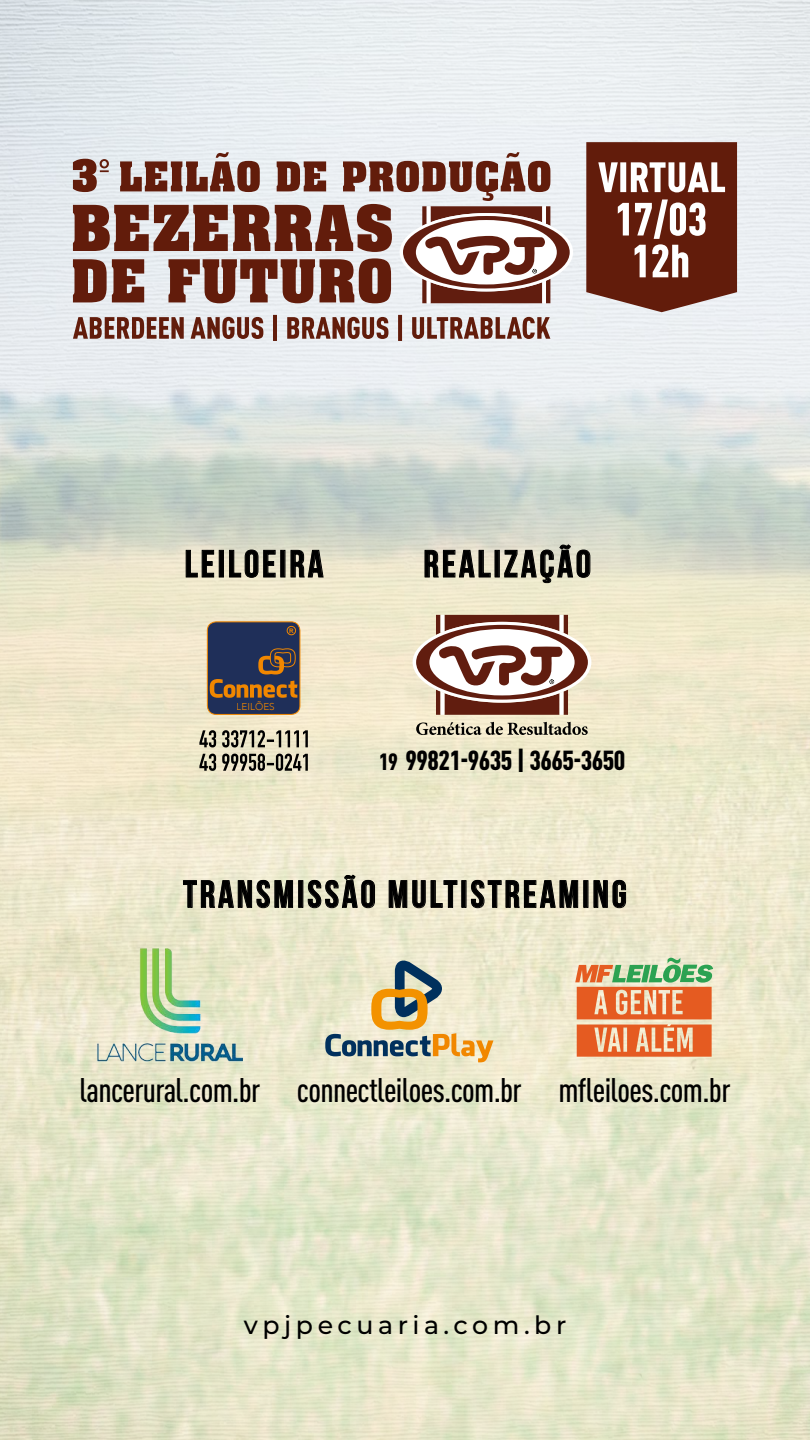
<style>
.page{position:relative;width:810px;height:1440px;background:#fff}
.page>*{position:absolute;margin:0;border:0;box-sizing:border-box;transform-origin:0 0}
.t1{font:700 38.1px "Bebas Neue";letter-spacing:.08em;color:#000}
.t2{font:500 condensed 33.67px "DIN Pro";letter-spacing:-.02em;color:#000}
.t3{font:900 condensed 27.15px "DIN Pro";letter-spacing:-.02em;color:#000}
.t4{font:500 25.2px "Montserrat";letter-spacing:.18em;color:#000}
.t5{font:300 9.9px "Avenir";color:#f18700}
.t6{font:700 6.23px "Arial";color:#f18700}
.s1{font-size:23.17px}
</style>
<div class="page">
<img style="left:0;top:0;width:810px;height:1440px">
<svg style="left:325px;top:959px;width:168px;height:103px;background:#d0c8a8"></svg>
<svg style="left:577px;top:1025px;width:135px;height:32px;background:#e7814f"></svg>
<svg style="left:575px;top:958px;width:138px;height:61px;background:#ce9f6f"></svg>
<img style="left:93px;top:945px;width:153px;height:120px">
<svg style="left:183px;top:880px;width:110px;height:28px;background:#b2af9b"></svg>
<div style="left:298px;top:881px;width:5px;height:27px;border:1px solid #000"></div>
<svg style="left:308px;top:875px;width:67px;height:33px;background:#bab7a2"></svg>
<svg style="left:389px;top:880px;width:68px;height:28px;background:#b5b19e"></svg>
<svg style="left:471px;top:880px;width:107px;height:28px;background:#b6b29e"></svg>
<svg style="left:594px;top:880px;width:32px;height:28px"></svg>
<svg style="left:425px;top:550px;width:66px;height:28px;background:#b9b3a1"></svg>
<div style="left:495px;top:550px;width:5px;height:27px;border:1px solid #000"></div>
<svg style="left:504px;top:544px;width:86px;height:39px;background:#bdbaa8"></svg>
<svg style="left:416px;top:722px;width:172px;height:13px;background:#9f9a86"></svg>
<svg style="left:416px;top:615px;width:172px;height:100px"></svg>
<svg style="left:186px;top:550px;width:28px;height:27px"></svg>
<div style="left:219px;top:550px;width:5px;height:27px;border:1px solid #000"></div>
<svg style="left:229px;top:550px;width:47px;height:28px"></svg>
<svg style="left:291px;top:550px;width:32px;height:28px"></svg>
<svg style="left:199px;top:730px;width:109px;height:41px;background:#9f9b87"></svg>
<div style="left:207px;top:622px;width:93px;height:92px;background:#1f2f59;border-radius:9px"></div>
<div style="left:207px;top:622px;width:93px;height:93px;border:1px solid #f18700;border-radius:9px"></div>
<svg style="left:210px;top:649px;width:87px;height:49px"></svg>
<svg style="left:286px;top:626px;width:10px;height:9px"></svg>
<svg style="left:73px;top:152px;width:497px;height:151px;background:#a88881"></svg>
<svg style="left:73px;top:315px;width:477px;height:26px;background:#ae918c"></svg>
<svg style="left:586px;top:142px;width:151px;height:170px"></svg>
<p class="t1" style="left:185px;top:543px;width:140px">LEILOEIRA</p>
<p class="t6" style="left:289px;top:626px;width:6px">R</p>
<p class="t5" style="left:237px;top:701px;width:40px">LEILÕES</p>
<p class="t1" style="left:424px;top:543px;width:169px">REALIZAÇÃO</p>
<p class="t3" style="left:379px;top:739px;width:248px"><span class="s1">19</span> 99821-9635 | 3665-3650</p>
<p class="t1" style="left:183px;top:873px;width:445px">TRANSMISSÃO MULTISTREAMING</p>
<p class="t2" style="left:80px;top:1065px;width:652px">lancerural.com.br connectleiloes.com.br mfleiloes.com.br</p>
<p class="t4" style="left:244px;top:1308px;width:324px">vpjpecuaria.com.br</p>
</div>
